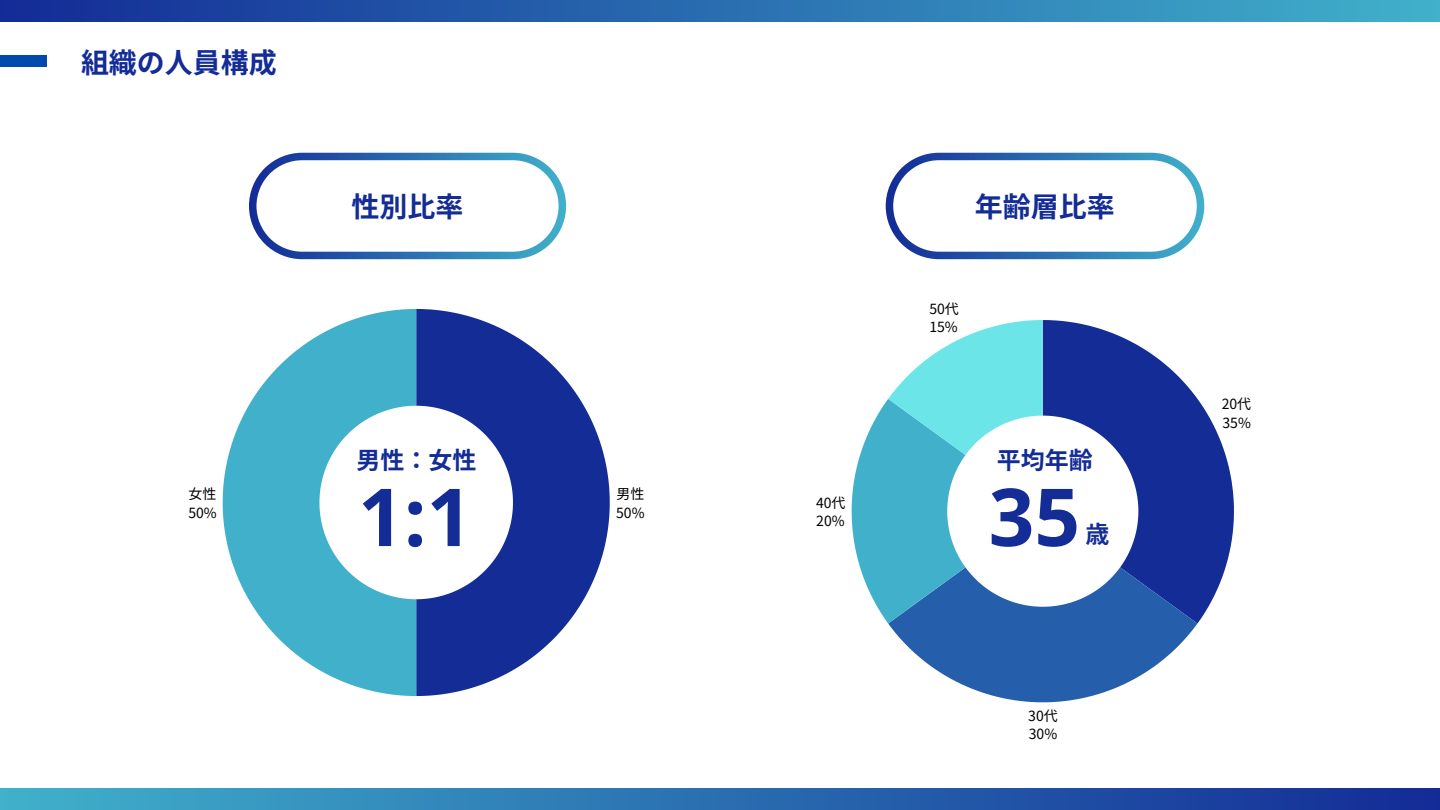
<style>
.page{position:relative;width:1440px;height:810px;background:#fff}
.page>*{position:absolute;margin:0;border:0;box-sizing:border-box;transform-origin:0 0}
.t1{font:700 80px "Noto Sans";color:#132c96}
.t2{font:700 28px "Noto Sans JP";color:#132c96}
.t3{font:700 24px "Noto Sans JP";color:#132c96}
.t4{font:14px/18.3px "Noto Sans JP";color:#000}
</style>
<div class="page">
<div style="left:0;top:56px;width:47px;height:11px;background:#004aad"></div>
<div style="left:0;top:789px;width:1440px;height:21px;background:linear-gradient(to right,#41b1cb,#132b96)"></div>
<div style="left:0;top:0;width:1440px;height:21px;background:linear-gradient(to right,#132b96,#41b1cb)"></div>
<svg style="left:416px;top:309px;width:194px;height:387px;fill:#132c96"></svg>
<svg style="left:223px;top:309px;width:193px;height:387px;fill:#41b1cb"></svg>
<svg style="left:1197px;top:398px;width:37px;height:226px;fill:#132c96"></svg>
<svg style="left:852px;top:320px;width:345px;height:382px"></svg>
<svg style="left:886px;top:153px;width:318px;height:106px"></svg>
<svg style="left:249px;top:153px;width:317px;height:106px"></svg>
<h2 class="t2" style="left:81px;top:40px;width:197px">組織の人員構成</h2>
<p class="t4" style="left:188px;top:485px;width:30px;line-height:18px">女性<br>50%</p>
<h2 class="t2" style="left:352px;top:185px;width:113px">性別比率</h2>
<h2 class="t2" style="left:975px;top:185px;width:141px">年齢層比率</h2>
<p class="t3" style="left:356px;top:441px;width:122px">男性：女性</p>
<h1 class="t1" style="left:358px;top:461px;width:116px">1:1</h1>
<p class="t4" style="left:616px;top:485px;width:30px;line-height:18px">男性<br>50%</p>
<p class="t4" style="left:816px;top:493px;width:31px">40代<br>20%</p>
<p class="t4" style="left:929px;top:299px;width:31px">50代<br>15%</p>
<p class="t3" style="left:997px;top:441px;width:98px">平均年齢</p>
<p class="t1" style="left:989px;top:461px;width:93px">35</p>
<p class="t3" style="left:1085px;top:515px;width:25px">歳</p>
<p class="t4" style="left:1028px;top:706px;width:31px">30代<br>30%</p>
<p class="t4" style="left:1222px;top:394px;width:31px">20代<br>35%</p>
</div>
